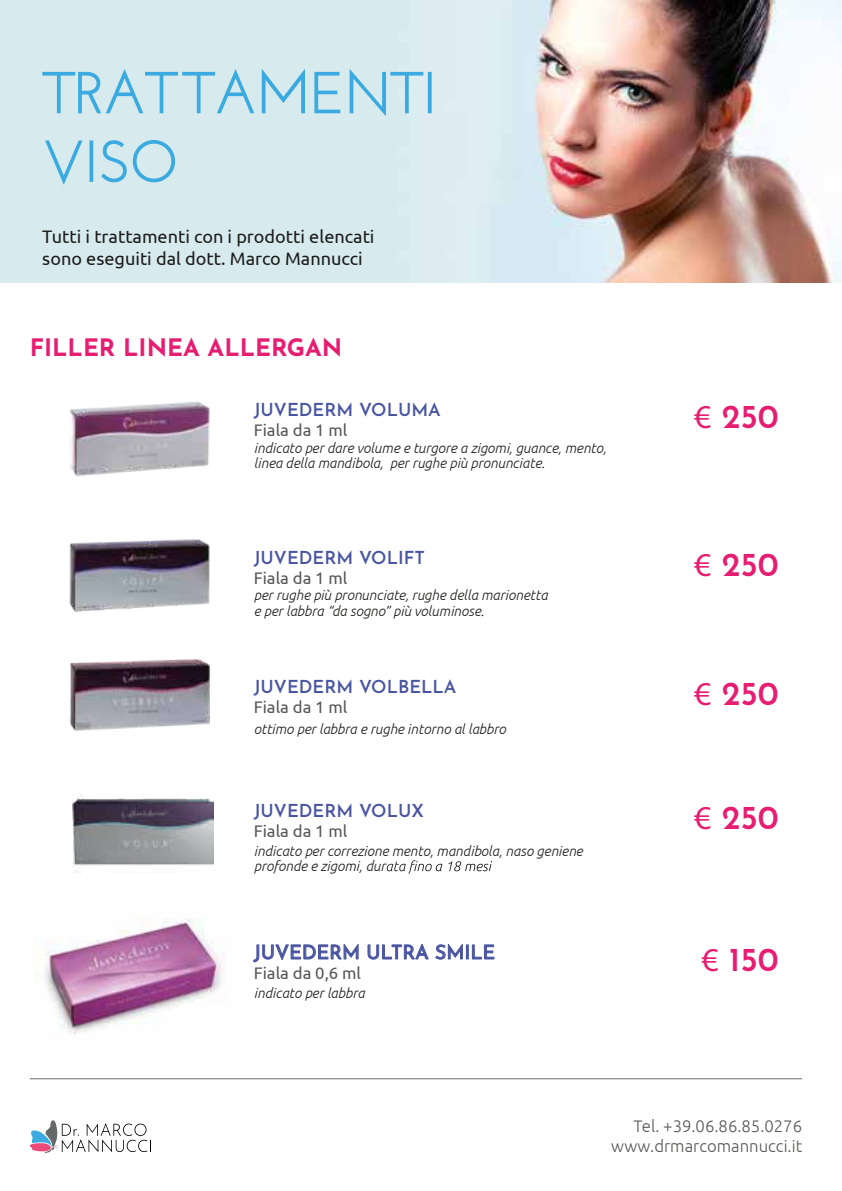
<style>
.page{position:relative;width:842px;height:1191px;background:#fff}
.page>*{position:absolute;margin:0;border:0;box-sizing:border-box;transform-origin:0 0}
.t1{font:600 33.4px "Josefin Sans";color:#e71d72}
.t2{font:700 24px "Josefin Sans";color:#e71d72}
.t3{font:19.4px "Josefin Sans";color:#4955a1}
.t4{font:18px/21.8px "Ubuntu";color:#1d1d1b}
.t5{font:600 18px "Josefin Sans";color:#4955a1}
.t6{font:16.6px "Ubuntu";color:#575756}
.t7{font:300 16.6px "Ubuntu";color:#575756}
.t8{font:italic 300 14px/15.4px "Ubuntu";color:#1d1d1b}
.s1{font-family:"Myriad Pro";font-weight:400}
</style>
<div class="page">
<img style="left:0;top:0;width:842px;height:282px">
<svg style="left:42px;top:69px;width:212px;height:44px;background:#b7dceb"></svg>
<svg style="left:262px;top:69px;width:43px;height:44px;background:#aad7ea"></svg>
<svg style="left:314px;top:72px;width:26px;height:41px"></svg>
<svg style="left:350px;top:69px;width:73px;height:47px;background:#b6ddeb"></svg>
<svg style="left:428px;top:72px;width:4px;height:41px"></svg>
<svg style="left:45px;top:140px;width:38px;height:45px;background:#badeeb"></svg>
<svg style="left:89px;top:140px;width:4px;height:42px"></svg>
<svg style="left:101px;top:140px;width:26px;height:42px"></svg>
<svg style="left:133px;top:139px;width:42px;height:43px;background:#afd9ea"></svg>
<hr style="left:30px;top:1078px;width:772px;height:1px;background:#706f6f">
<img style="left:69px;top:401px;width:141px;height:76px">
<img style="left:69px;top:539px;width:141px;height:73px">
<img style="left:69px;top:659px;width:141px;height:72px">
<img style="left:73px;top:795px;width:140px;height:78px">
<svg style="left:387px;top:860px;width:105px;height:13px"></svg>
<img style="left:34px;top:918px;width:190px;height:116px">
<svg style="left:253px;top:944px;width:106px;height:19px"></svg>
<svg style="left:367px;top:944px;width:96px;height:16px"></svg>
<div style="left:466px;top:944px;width:3px;height:15px;border:1px solid #4955a1"></div>
<svg style="left:471px;top:944px;width:24px;height:16px"></svg>
<svg style="left:30px;top:1120px;width:121px;height:33px"></svg>
<p class="t4" style="left:42px;top:225px;width:334px">Tutti i trattamenti con i prodotti elencati sono eseguiti dal dott. Marco Mannucci</p>
<h2 class="t2" style="left:30px;top:329px;width:314px">FILLER LINEA ALLERGAN</h2>
<p class="t5" style="left:254px;top:397px;width:188px">JUVEDERM VOLUMA</p>
<p class="t6" style="left:254px;top:420px;width:95px">Fiala da 1 ml</p>
<p class="t8" style="left:254px;top:440px;width:354px">indicato per dare volume e turgore a zigomi, guance, mento, linea della mandibola, per rughe più pronunciate.</p>
<p class="t5" style="left:254px;top:544px;width:173px">JUVEDERM VOLIFT</p>
<p class="t6" style="left:254px;top:568px;width:95px">Fiala da 1 ml</p>
<p class="t8" style="left:254px;top:587px;width:295px">per rughe più pronunciate, rughe della marionetta e per labbra “da sogno” più voluminose.</p>
<p class="t5" style="left:254px;top:673px;width:204px">JUVEDERM VOLBELLA</p>
<p class="t6" style="left:254px;top:697px;width:95px">Fiala da 1 ml</p>
<p class="t8" style="left:254px;top:720px;width:254px">ottimo per labbra e rughe intorno al labbro</p>
<p class="t5" style="left:254px;top:797px;width:172px">JUVEDERM VOLUX</p>
<p class="t6" style="left:254px;top:821px;width:95px">Fiala da 1 ml</p>
<p class="t8" style="left:254px;top:842px;width:330px">indicato per correzione mento, mandibola, naso geniene profonde e zigomi, dur</p>
<h3 class="t3" style="left:254px;top:937px;width:243px">JUVEDERM ULTRA SMILE</h3>
<p class="t6" style="left:254px;top:963px;width:109px">Fiala da 0,6 ml</p>
<p class="t8" style="left:254px;top:984px;width:112px">indicato per labbra</p>
<h1 class="t1" style="left:694px;top:391px;width:86px"><span class="s1">€</span> 250</h1>
<h1 class="t1" style="left:694px;top:539px;width:86px"><span class="s1">€</span> 250</h1>
<h1 class="t1" style="left:694px;top:668px;width:86px"><span class="s1">€</span> 250</h1>
<h1 class="t1" style="left:694px;top:792px;width:86px"><span class="s1">€</span> 250</h1>
<h1 class="t1" style="left:702px;top:934px;width:79px"><span class="s1">€</span> 150</h1>
<p class="t7" style="left:633px;top:1116px;width:170px">Tel. +39.06.86.85.0276</p>
<p class="t7" style="left:611px;top:1136px;width:192px">www.drmarcomannucci.it</p>
</div>
